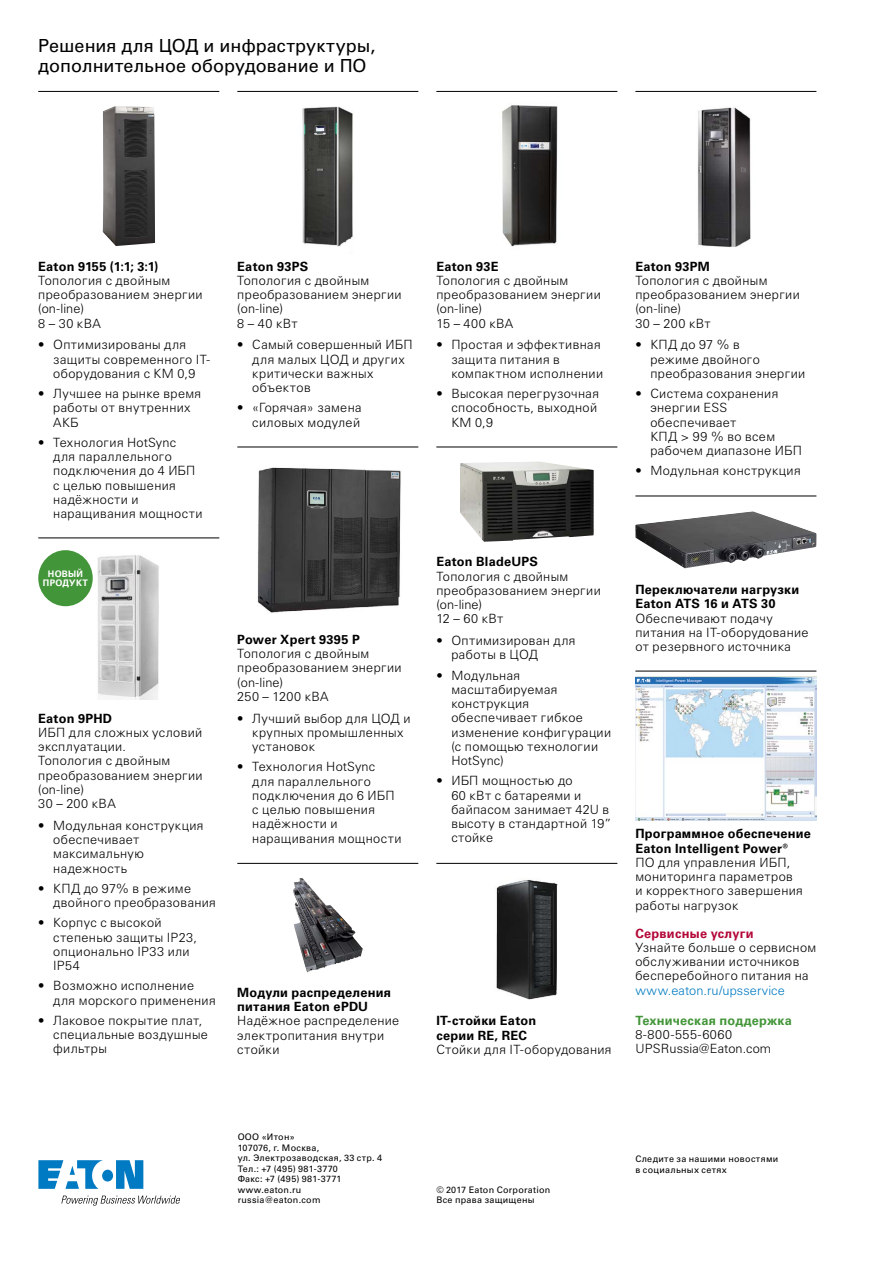
<style>
.page{position:relative;width:893px;height:1263px;background:#fff}
.page>*{position:absolute;margin:0;border:0;box-sizing:border-box;transform-origin:0 0}
.t1{font:18px/19.5px "Univers Cyr";color:#000}
.t2{font:300 12.75px/14.2px "Univers Cyr";letter-spacing:.03em;color:#000}
.t3{font:700 12.75px/14.2px "Univers Cyr";letter-spacing:.015em;color:#000}
.t4{font:300 12.75px "Univers Cyr";letter-spacing:.01em;color:#007ac2}
.t5{font:700 12.75px "Univers Cyr";letter-spacing:.015em;color:#439539}
.t6{font:700 12.75px "Univers Cyr";letter-spacing:.02em;color:#b30838}
.t7{font:9px/10.5px "Univers Cyr";letter-spacing:.03em;color:#000}
.t8{font:700 9px/9px "Univers Cyr";letter-spacing:.025em;color:#fff;text-align:center}
</style>
<div class="page">
<svg style="left:38px;top:1160px;width:105px;height:29px"></svg>
<svg style="left:61px;top:1195px;width:119px;height:11px"></svg>
<img style="left:698px;top:107px;width:53px;height:140px">
<hr style="left:635px;top:91px;width:181px;height:1px;background:#000">
<img style="left:103px;top:106px;width:52px;height:140px">
<img style="left:257px;top:467px;width:144px;height:146px">
<img style="left:293px;top:878px;width:70px;height:94px">
<hr style="left:237px;top:863px;width:181px;height:1px;background:#000">
<hr style="left:436px;top:91px;width:181px;height:1px;background:#000">
<hr style="left:38px;top:537px;width:181px;height:1px;background:#000">
<img style="left:635px;top:511px;width:181px;height:57px">
<hr style="left:635px;top:496px;width:181px;height:1px;background:#000">
<img style="left:496px;top:880px;width:62px;height:120px">
<hr style="left:38px;top:91px;width:181px;height:1px;background:#000">
<img style="left:636px;top:676px;width:180px;height:144px">
<hr style="left:635px;top:671px;width:181px;height:1px;background:#000">
<img style="left:302px;top:106px;width:51px;height:141px">
<hr style="left:237px;top:91px;width:181px;height:1px;background:#000">
<hr style="left:436px;top:447px;width:181px;height:1px;background:#000">
<img style="left:460px;top:461px;width:134px;height:81px">
<hr style="left:237px;top:447px;width:181px;height:1px;background:#000">
<img style="left:502px;top:105px;width:56px;height:142px">
<img style="left:68px;top:550px;width:91px;height:150px">
<hr style="left:436px;top:863px;width:181px;height:1px;background:#000">
<div style="left:38px;top:550px;width:55px;height:56px;background:#439539;border-radius:50%"></div>
<h1 class="t1" style="left:38px;top:36px;width:339px">Решения для ЦОД и инфраструктуры, дополнительное оборудование и ПО</h1>
<p class="t3" style="left:38px;top:259px;width:122px">Eaton 9155 (1:1; 3:1)</p>
<p class="t2" style="left:38px;top:273px;width:166px">Топология с двойным преобразованием энергии (on-line)<br>8 – 30 кВA</p>
<p class="t2" style="left:53px;top:338px;width:158px;text-indent:-15px">• Оптимизированы для защиты современного IT&shy;оборудования с КМ 0,9</p>
<p class="t2" style="left:53px;top:386px;width:149px;text-indent:-15px">• Лучшее на рынке время работы от внутренних<br>АКБ</p>
<p class="t2" style="left:53px;top:435px;width:151px;text-indent:-15px">• Технология HotSynс<br>для параллельного подключения до 4 ИБП с целью повышения надёжности и наращивания мощности</p>
<p class="t8" style="left:43px;top:569px;width:47px">НОВЫЙ<br>ПРОДУКТ</p>
<p class="t3" style="left:38px;top:711px;width:75px">Eaton 9PHD</p>
<p class="t2" style="left:38px;top:725px;width:166px">ИБП для сложных условий эксплуатации.<br>Топология с двойным преобразованием энергии (on-line)<br>30 – 200 кВA</p>
<p class="t2" style="left:53px;top:818px;width:152px;text-indent:-15px">• Модульная конструкция обеспечивает максимальную надежность</p>
<p class="t2" style="left:53px;top:881px;width:164px;text-indent:-15px">• КПД до 97% в режиме двойного преобразования</p>
<p class="t2" style="left:53px;top:916px;width:145px;text-indent:-15px">• Корпус с высокой степенью защиты IP23, опционально IP33 или<br>IP54</p>
<p class="t2" style="left:53px;top:979px;width:164px;text-indent:-15px">• Возможно исполнение для морского применения</p>
<p class="t2" style="left:53px;top:1013px;width:156px;text-indent:-15px">• Лаковое покрытие плат, специальные воздушные фильтры</p>
<p class="t3" style="left:237px;top:259px;width:72px">Eaton 93PS</p>
<p class="t2" style="left:237px;top:273px;width:166px">Топология с двойным преобразованием энергии (on-line)<br>8 – 40 кВт</p>
<p class="t2" style="left:252px;top:338px;width:162px;text-indent:-15px">• Самый совершенный ИБП для малых ЦОД и других критически важных объектов</p>
<p class="t2" style="left:237px;top:401px;width:126px;text-align:right">• «Горячая» замена силовых модулей</p>
<p class="t3" style="left:237px;top:632px;width:124px">Power Xpert 9395 P</p>
<p class="t2" style="left:237px;top:646px;width:166px">Топология с двойным преобразованием энергии (on-line)<br>250 – 1200 кВA</p>
<p class="t2" style="left:252px;top:711px;width:160px;text-indent:-15px">• Лучший выбор для ЦОД и крупных промышленных установок</p>
<p class="t2" style="left:252px;top:760px;width:151px;text-indent:-15px">• Технология HotSynс<br>для параллельного подключения до 6 ИБП с целью повышения надёжности и наращивания мощности</p>
<p class="t3" style="left:237px;top:985px;width:155px">Модули распределения питания Eaton ePDU</p>
<p class="t2" style="left:237px;top:1014px;width:164px">Надёжное распределение электропитания внутри стойки</p>
<p class="t3" style="left:436px;top:259px;width:64px">Eaton 93E</p>
<p class="t2" style="left:436px;top:273px;width:166px">Топология с двойным преобразованием энергии (on-line)<br>15 – 400 кВA</p>
<p class="t2" style="left:451px;top:338px;width:153px;text-indent:-15px">• Простая и эффективная защита питания в компактном исполнении</p>
<p class="t2" style="left:451px;top:386px;width:149px;text-indent:-15px">• Высокая перегрузочная способность, выходной<br>КМ 0,9</p>
<p class="t3" style="left:635px;top:259px;width:76px">Eaton 93PM</p>
<p class="t2" style="left:635px;top:273px;width:166px">Топология с двойным преобразованием энергии (on-line)<br>30 – 200 кВт</p>
<p class="t2" style="left:650px;top:338px;width:156px;text-indent:-15px">• КПД до 97 % в<br>режиме двойного преобразования энергии</p>
<p class="t2" style="left:650px;top:386px;width:153px;text-indent:-15px">• Система сохранения энергии ESS обеспечивает<br>КПД &gt; 99 % во всем рабочем диапазоне ИБП</p>
<p class="t2" style="left:635px;top:464px;width:167px">• Модульная конструкция</p>
<p class="t3" style="left:436px;top:554px;width:103px">Eaton BladeUPS</p>
<p class="t2" style="left:436px;top:569px;width:166px">Топология с двойным преобразованием энергии (on-line)<br>12 – 60 кВт</p>
<p class="t2" style="left:451px;top:633px;width:126px;text-indent:-15px">• Оптимизирован для работы в ЦОД</p>
<p class="t2" style="left:451px;top:668px;width:161px;text-indent:-15px">• Модульная масштабируемая конструкция обеспечивает гибкое изменение конфигурации (с помощью технологии<br>HotSync)</p>
<p class="t2" style="left:451px;top:774px;width:162px;text-indent:-15px">• ИБП мощностью до<br>60 кВт с батареями и байпасом занимает 42U в высоту в стандартной 19” стойке</p>
<p class="t3" style="left:436px;top:1014px;width:101px">IT-cтойки Eaton серии RE, REC</p>
<p class="t2" style="left:436px;top:1042px;width:177px">Стойки для IT-оборудования</p>
<p class="t3" style="left:635px;top:582px;width:165px">Переключатели нагрузки<br>Eaton ATS 16 и ATS 30</p>
<p class="t2" style="left:635px;top:611px;width:175px">Обеспечивают подачу питания на IT-оборудование от резервного источника</p>
<p class="t3" style="left:635px;top:826px;width:177px">Программное обеспечение<br>Eaton Intelligent Power®</p>
<p class="t2" style="left:635px;top:855px;width:169px">ПО для управления ИБП, мониторинга параметров и корректного завершения работы нагрузок</p>
<p class="t6" style="left:635px;top:925px;width:120px">Сервисные услуги</p>
<p class="t2" style="left:635px;top:940px;width:182px">Узнайте больше о сервисном обслуживании источников бесперебойного питания на</p>
<p class="t4" style="left:635px;top:983px;width:151px">www.eaton.ru/upsservice</p>
<p class="t5" style="left:635px;top:1013px;width:158px">Техническая поддержка</p>
<p class="t2" style="left:635px;top:1027px;width:137px">8-800-555-6060<br>UPSRussia@Eaton.com</p>
<p class="t7" style="left:238px;top:1132px;width:146px">ООО «Итон»<br>107076, г. Москва,<br>ул. Электрозаводская, 33 стр. 4<br>Тел.: +7 (495) 981-3770<br>Факс: +7 (495) 981-3771 www.eaton.ru russia@eaton.com</p>
<p class="t7" style="left:436px;top:1184px;width:115px">© 2017 Eaton Corporation<br>Все права защищены</p>
<p class="t7" style="left:635px;top:1153px;width:144px">Следите за нашими новостями в социальных сетях</p>
</div>
